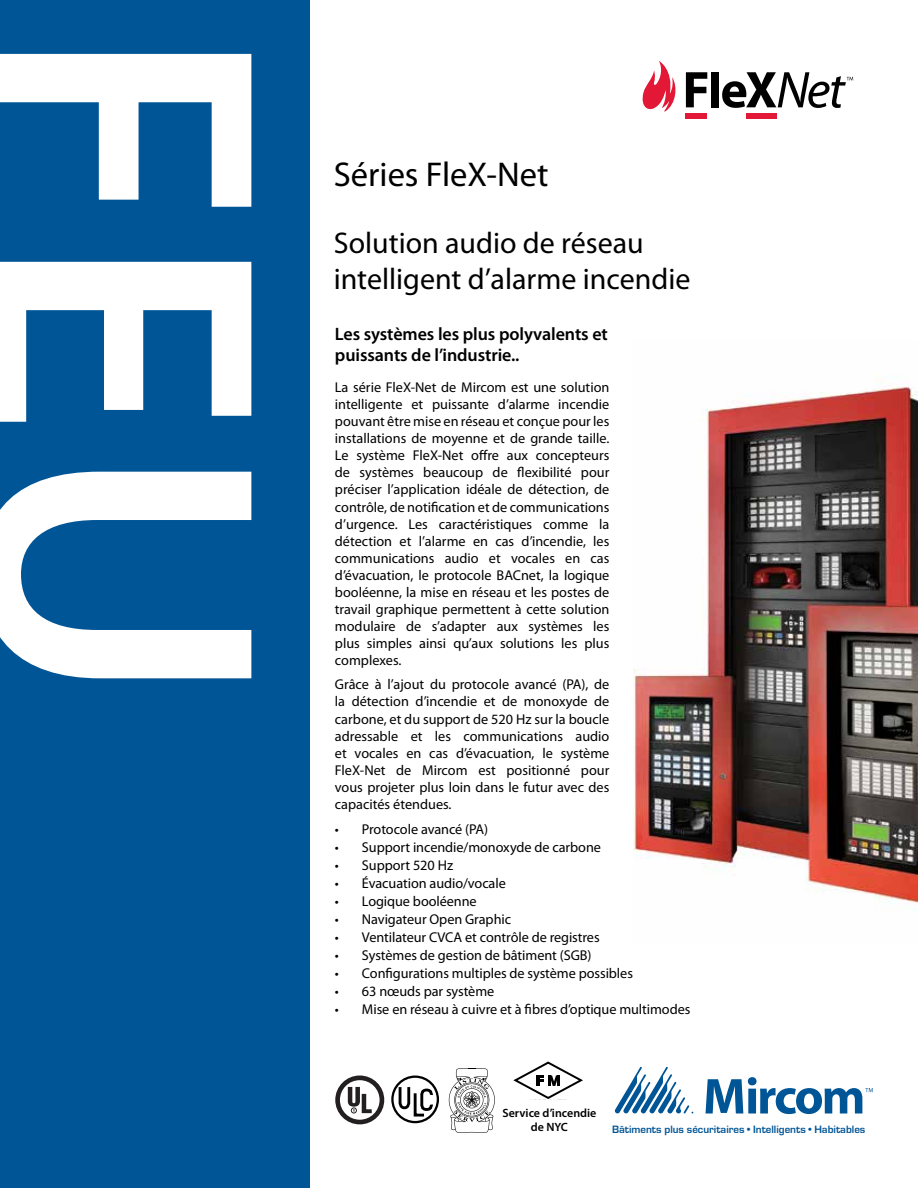
<style>
.page{position:relative;width:918px;height:1188px;background:#fff}
.page>*{position:absolute;margin:0;border:0;box-sizing:border-box;transform-origin:0 0}
.t1{font:600 393px "Myriad Pro";color:#fff}
.t2{font:34.5px "Myriad Pro";color:#000}
.t3{font:30px/36px "Myriad Pro";color:#000}
.t4{font:600 18px/21.6px "Myriad Pro";letter-spacing:-.005em;color:#000}
.t5{font:14.25px/17.1px "Myriad Pro";letter-spacing:-.005em;color:#000;text-align:justify}
.t6{font:600 12px/14.4px "Myriad Pro";color:#000;text-align:center}
.t7{font:700 11.1px "Eurostile";color:#005596}
</style>
<div class="page">
<img style="left:634px;top:378px;width:284px;height:525px">
<div style="left:335px;top:1076px;width:49px;height:48px;border:5px solid #231f20;border-radius:50%"></div>
<svg style="left:348px;top:1087px;width:24px;height:26px"></svg>
<div style="left:391px;top:1076px;width:48px;height:47px;border:2px solid #000;border-radius:50%"></div>
<svg style="left:397px;top:1084px;width:38px;height:34px"></svg>
<svg style="left:449px;top:1068px;width:46px;height:65px"></svg>
<div style="left:0;top:0;width:310px;height:1188px;background:#005596"></div>
<svg style="left:706px;top:1077px;width:167px;height:37px"></svg>
<svg style="left:615px;top:1067px;width:78px;height:47px"></svg>
<div style="left:686px;top:113px;width:21px;height:5px;background:#e31837"></div>
<div style="left:746px;top:113px;width:30px;height:5px;background:#e31837"></div>
<svg style="left:643px;top:61px;width:33px;height:51px"></svg>
<svg style="left:686px;top:72px;width:21px;height:35px"></svg>
<div style="left:711px;top:72px;width:8px;height:35px;background:#000"></div>
<svg style="left:722px;top:72px;width:131px;height:36px"></svg>
<svg style="left:513px;top:1062px;width:70px;height:37px"></svg>
<h1 class="t1" style="left:368px;top:26px;width:681px;rotate:90deg">FEU</h1>
<h2 class="t2" style="left:334px;top:153px;width:216px">Séries FleX-Net</h2>
<h3 class="t3" style="left:334px;top:224px;width:358px">Solution audio de réseau intelligent d’alarme incendie</h3>
<p class="t4" style="left:335px;top:322px;width:274px">Les systèmes les plus polyvalents et puissants de l’industrie..</p>
<p class="t5" style="left:335px;top:378px;width:276px">La série FleX-Net de Mircom est une solution intelligente et puissante d’alarme incendie pouvant être mise en réseau et conçue pour les installations de moyenne et de grande taille.<br>Le système FleX-Net offre aux concepteurs de systèmes beaucoup de flexibilité pour préciser l’application idéale de détection, de contrôle, de notification et de communications d’urgence. Les caractéristiques comme la détection et l’alarme en cas d’incendie, les communications audio et vocales en cas d’évacuation, le protocole BACnet, la logique booléenne, la mise en réseau et les postes de travail graphique permettent à cette solution modulaire de s’adapter aux systèmes les plus simples ainsi qu’aux solutions les plus complexes.</p>
<p class="t5" style="left:335px;top:676px;width:276px">Grâce à l’ajout du protocole avancé (PA), de la détection d’incendie et de monoxyde de carbone, et du support de 520 Hz sur la boucle adressable et les communications audio et vocales en cas d’évacuation, le système FleX-Net de Mircom est positionné pour vous projeter plus loin dans le futur avec des capacités étendues.</p>
<p class="t5" style="left:335px;top:820px;width:155px">• Protocole avancé (PA)</p>
<p class="t5" style="left:335px;top:838px;width:268px">• Support incendie/monoxyde de carbone</p>
<p class="t5" style="left:335px;top:856px;width:120px">• Support 520 Hz</p>
<p class="t5" style="left:335px;top:874px;width:172px">• Évacuation audio/vocale</p>
<p class="t5" style="left:335px;top:892px;width:143px">• Logique booléenne</p>
<p class="t5" style="left:335px;top:910px;width:178px">• Navigateur Open Graphic</p>
<p class="t5" style="left:335px;top:928px;width:266px">• Ventilateur CVCA et contrôle de registres</p>
<p class="t5" style="left:335px;top:946px;width:258px">• Systèmes de gestion de bâtiment (SGB)</p>
<p class="t5" style="left:335px;top:964px;width:300px">• Configurations multiples de système possibles</p>
<p class="t5" style="left:335px;top:982px;width:161px">• 63 nœuds par système</p>
<p class="t5" style="left:335px;top:1000px;width:357px">• Mise en réseau à cuivre et à fibres d’optique multimodes</p>
<p class="t6" style="left:502px;top:1105px;width:95px">Service d’incendie de NYC</p>
<p class="t7" style="left:612px;top:1123px;width:255px">Bâtiments plus sécuritaires • Intelligents • Habitables</p>
</div>
